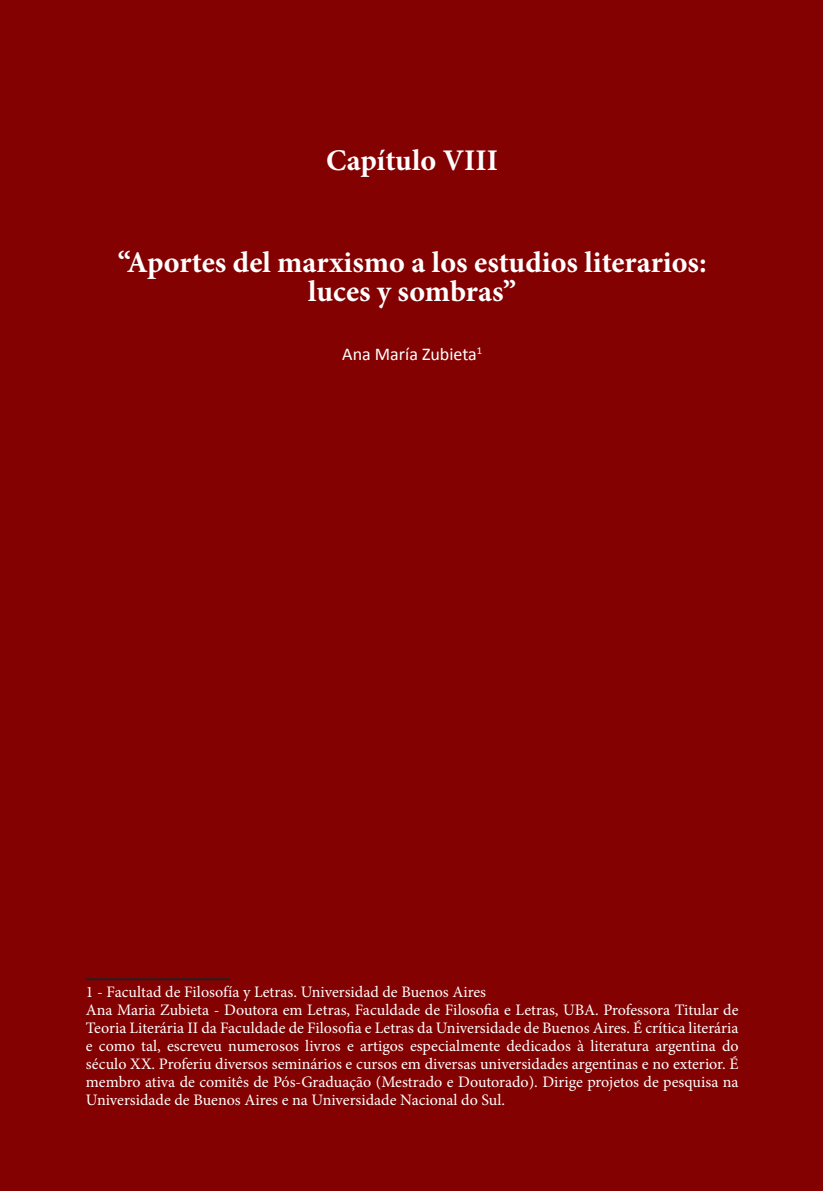
<style>
.page{position:relative;width:823px;height:1191px;background:#fff}
.page>*{position:absolute;margin:0;border:0;box-sizing:border-box;transform-origin:0 0}
.t1{font:700 30px/29px "Minion Pro";color:#fff;text-align:center}
.t2{font:18px "Calibri";color:#fff}
.t3{font:16px/18px "Minion Pro";color:#fff}
</style>
<div class="page">
<div style="left:0;top:0;width:822px;height:1191px;background:#840101"></div>
<hr style="left:86px;top:978px;width:144px;height:2px;background:#231f20">
<h1 class="t1" style="left:326px;top:146px;width:173px">Capítulo VIII</h1>
<h1 class="t1" style="left:118px;top:248px;width:590px">“Aportes del marxismo a los estudios literarios: luces y sombras”</h1>
<p class="t2" style="left:342px;top:342px;width:141px">Ana María Zubieta<sup>1</sup></p>
<p class="t3" style="left:86px;top:983px;width:654px">1 - Facultad de Filosofía y Letras. Universidad de Buenos Aires<br>Ana Maria Zubieta - Doutora em Letras, Faculdade de Filosofia e Letras, UBA. Professora Titular de Teoria Literária II da Faculdade de Filosofia e Letras da Universidade de Buenos Aires. É crítica literária e como tal, escreveu numerosos livros e artigos especialmente dedicados à literatura argentina do século XX. Proferiu diversos seminários e cursos em diversas universidades argentinas e no exterior. É membro ativa de comitês de Pós-Graduação (Mestrado e Doutorado). Dirige projetos de pesquisa na Universidade de Buenos Aires e na Universidade Nacional do Sul.</p>
</div>
